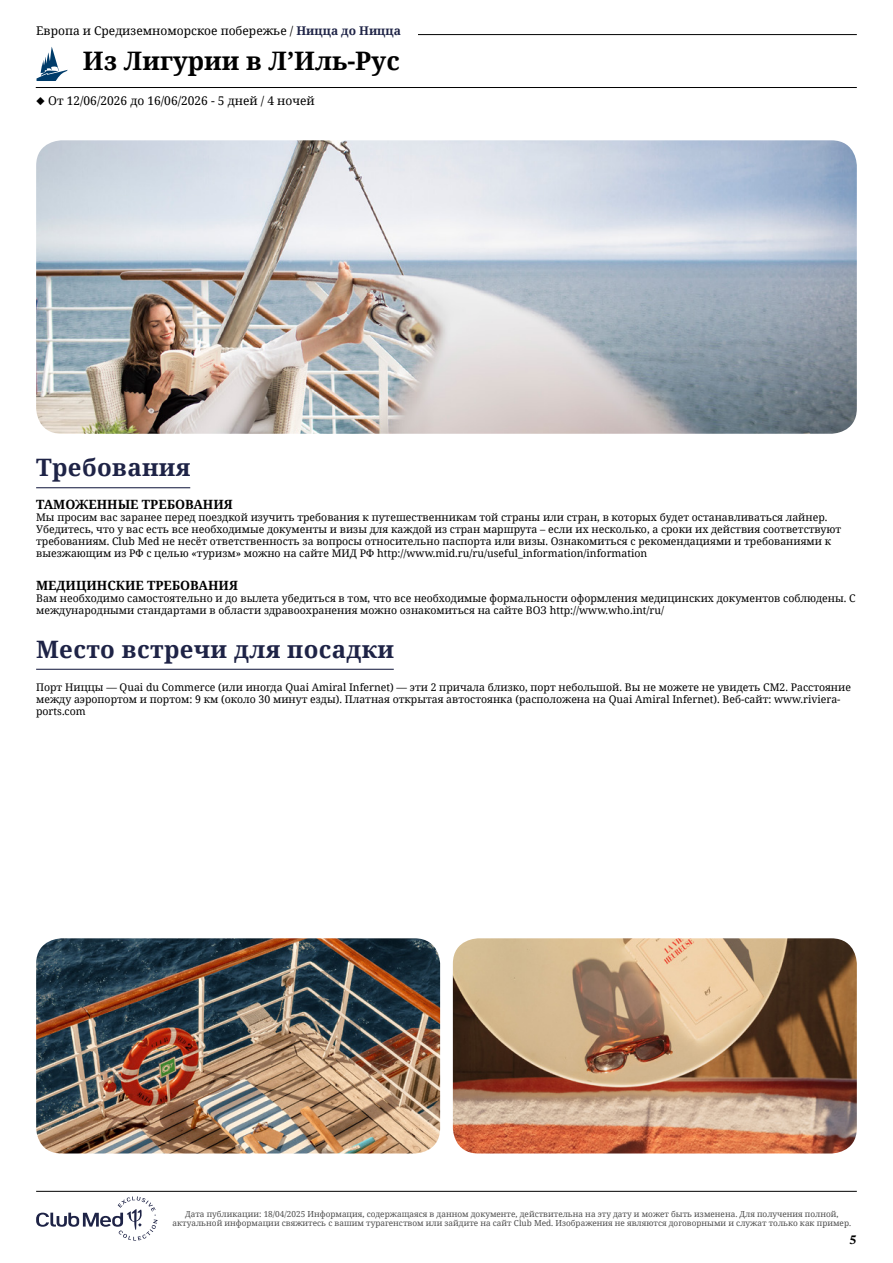
<style>
.page{position:relative;width:893px;height:1263px;background:#fff}
.page>*{position:absolute;margin:0;border:0;box-sizing:border-box;transform-origin:0 0}
.t1{font:700 25.5px "Noto Serif";color:#000}
.t2{font:700 24px "Noto Serif";letter-spacing:.015em;color:#1e2346}
.t3{font:700 12.75px "Noto Serif";color:#000}
.t4{font:700 12.6px "Newsreader 24 pt";color:#000}
.t5{font:12px "Noto Serif";color:#000}
.t6{font:10.5px/12px "Noto Serif";color:#000}
.t7{font:8.25px/9px "Noto Serif";color:#4d4d4d;text-align:center}
.s1{font-weight:700;color:#1e2346}
</style>
<div class="page">
<hr style="left:107px;top:34px;width:750px;height:1px;background:#000">
<hr style="left:36px;top:87px;width:821px;height:1px;background:#000">
<svg style="left:36px;top:47px;width:32px;height:34px"></svg>
<div style="left:36px;top:26px;width:382px;height:17px;background:#fff"></div>
<hr style="left:36px;top:487px;width:154px;height:1px;background:#1e2346">
<hr style="left:36px;top:669px;width:358px;height:1px;background:#1e2346">
<img style="left:36px;top:140px;width:821px;height:294px">
<img style="left:36px;top:938px;width:404px;height:215px">
<img style="left:453px;top:938px;width:404px;height:215px">
<svg style="left:36px;top:1196px;width:122px;height:44px"></svg>
<hr style="left:36px;top:1191px;width:821px;height:1px;background:#000">
<p class="t5" style="left:36px;top:22px;width:366px">Европа и Средиземноморское побережье / <span class="s1">Ницца до Ницца</span></p>
<h1 class="t1" style="left:83px;top:43px;width:318px">Из Лигурии в Л’Иль-Рус</h1>
<p class="t5" style="left:36px;top:93px;width:280px">◆ От 12/06/2026 до 16/06/2026 - 5 дней / 4 ночей</p>
<h2 class="t2" style="left:36px;top:451px;width:156px">Требования</h2>
<p class="t3" style="left:36px;top:496px;width:198px">ТАМОЖЕННЫЕ ТРЕБОВАНИЯ</p>
<p class="t6" style="left:36px;top:511px;width:807px">Мы просим вас заранее перед поездкой изучить требования к путешественникам той страны или стран, в которых будет останавливаться лайнер.<br>Убедитесь, что у вас есть все необходимые документы и визы для каждой из стран маршрута – если их несколько, а сроки их действия соответствуют требованиям. Club Med не несёт ответственность за вопросы относительно паспорта или визы. Ознакомиться с рекомендациями и требованиями к выезжающим из РФ с целью «туризм» можно на сайте МИД РФ http://www.mid.ru/ru/useful_information/information</p>
<p class="t3" style="left:36px;top:577px;width:203px">МЕДИЦИНСКИЕ ТРЕБОВАНИЯ</p>
<p class="t6" style="left:36px;top:592px;width:821px">Вам необходимо самостоятельно и до вылета убедиться в том, что все необходимые формальности оформления медицинских документов соблюдены. С международными стандартами в области здравоохранения можно ознакомиться на сайте ВОЗ http://www.who.int/ru/</p>
<h2 class="t2" style="left:36px;top:632px;width:359px">Место встречи для посадки</h2>
<p class="t6" style="left:36px;top:681px;width:816px">Порт Ниццы ― Quai du Commerce (или иногда Quai Amiral Infernet) ― эти 2 причала близко, порт небольшой. Вы не можете не увидеть CM2. Расстояние между аэропортом и портом: 9 км (около 30 минут езды). Платная открытая автостоянка (расположена на Quai Amiral Infernet). Веб-сайт: www.riviera&shy;ports.com</p>
<p class="t7" style="left:173px;top:1209px;width:680px">Дата публикации: 18/04/2025 Информация, содержащаяся в данном документе, действительна на эту дату и может быть изменена. Для получения полной, актуальной информации свяжитесь с вашим турагенством или зайдите на сайт Club Med. Изображения не являются договорными и служат только как пример.</p>
<p class="t4" style="left:849px;top:1230px;width:9px">5</p>
</div>
